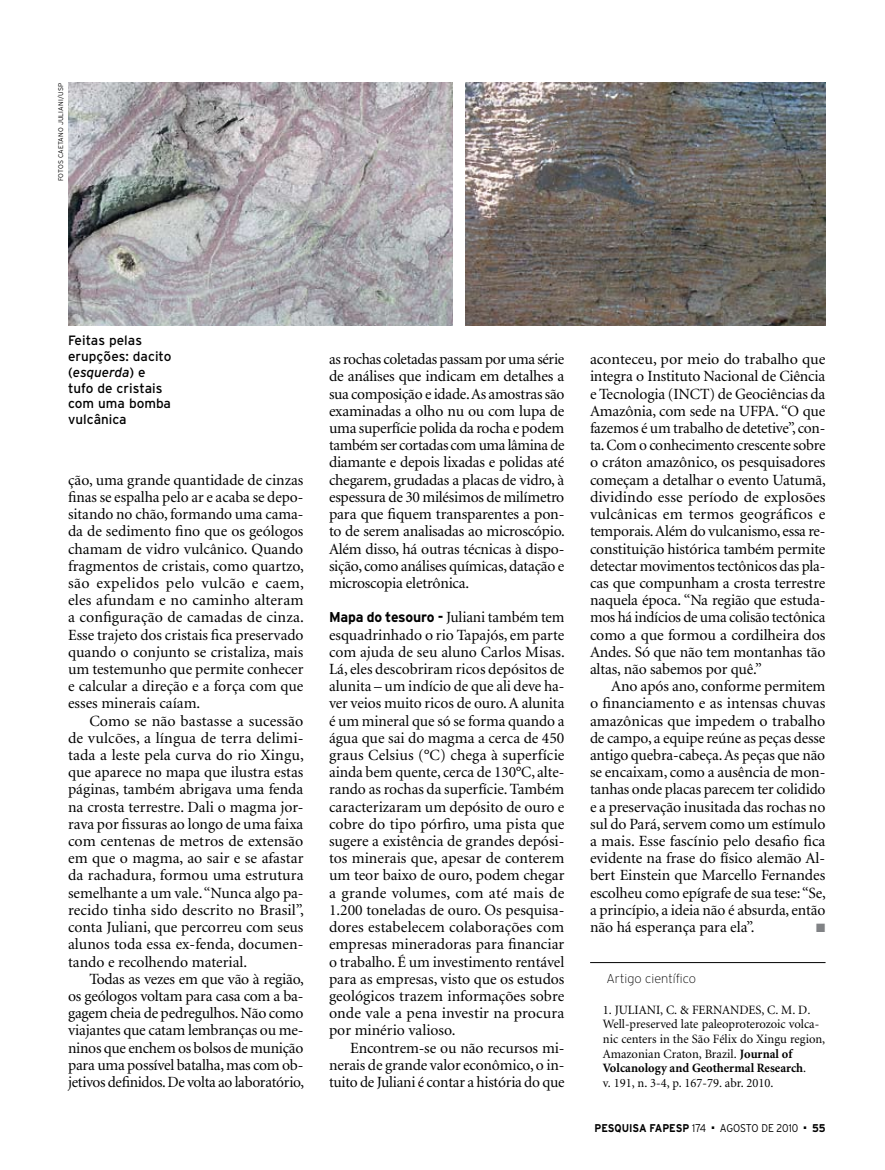
<style>
.page{position:relative;width:885px;height:1170px;background:#fff}
.page>*{position:absolute;margin:0;border:0;box-sizing:border-box;transform-origin:0 0}
.t1{font:15.6px/17.2px "Minion";letter-spacing:-.01em;color:#000;text-align:justify}
.t2{font:13.5px/15.8px "Interstate";color:#000}
.t3{font:12.75px/14.7px "Minion";color:#000}
.t4{font:200 12.75px "Interstate";color:#000}
.t5{font:12px "Zapf Dingbats";color:#808285}
.t6{font:700 11.25px "Interstate";color:#000;scale:.9 1}
.t7{font:300 11.25px "Interstate";letter-spacing:-.01em;color:#000;scale:.9 1}
.t8{font:300 6.75px "Interstate";letter-spacing:.025em;color:#000}
.s1{font-style:italic}
.s2{font-family:"Interstate";font-weight:700;font-size:14.25px}
.s3{font-weight:700}
.s4{font-weight:300}
</style>
<div class="page">
<hr style="left:590px;top:962px;width:235px;height:1px;background:#000">
<img style="left:465px;top:83px;width:360px;height:242px">
<img style="left:68px;top:83px;width:384px;height:242px">
<p class="t8" style="left:57px;top:181px;width:100px;rotate:-90deg">FOTOS CAETANO JULIANI/USP</p>
<p class="t2" style="left:68px;top:332px;width:105px">Feitas pelas erupções: dacito (<span class="s1">esquerda</span>) e tufo de cristais com uma bomba vulcânica</p>
<p class="t1" style="left:68px;top:471px;width:237px">ção, uma grande quantidade de cinzas finas se espalha pelo ar e acaba se depo&shy;sitando no chão, formando uma cama&shy;da de sedimento fino que os geólogos chamam de vidro vulcânico. Quando fragmentos de cristais, como quartzo, são expelidos pelo vulcão e caem, eles afundam e no caminho alteram a configuração de camadas de cinza.<br>Esse trajeto dos cristais fica preservado quando o conjunto se cristaliza, mais um testemunho que permite conhecer e calcular a direção e a força com que esses minerais caíam.</p>
<p class="t1" style="left:68px;top:712px;width:237px;text-indent:21px">Como se não bastasse a sucessão de vulcões, a língua de terra delimi&shy;tada a leste pela curva do rio Xingu, que aparece no mapa que ilustra estas páginas, também abrigava uma fenda na crosta terrestre. Dali o magma jor&shy;rava por fissuras ao longo de uma faixa com centenas de metros de extensão em que o magma, ao sair e se afastar da rachadura, formou uma estrutura semelhante a um vale. “Nunca algo pa&shy;recido tinha sido descrito no Brasil”, conta Juliani, que percorreu com seus alunos toda essa ex-fenda, documen&shy;tando e recolhendo material.</p>
<p class="t1" style="left:68px;top:970px;width:237px;text-indent:21px">Todas as vezes em que vão à região, os geólogos voltam para casa com a ba&shy;gagem cheia de pedregulhos. Não como viajantes que catam lembranças ou me&shy;ninos que enchem os bolsos de munição para uma possível batalha, mas com ob&shy;jetivos definidos. De volta ao laboratório,</p>
<p class="t1" style="left:329px;top:351px;width:237px">as rochas coletadas passam por uma série de análises que indicam em detalhes a sua composição e idade. As amostras são examinadas a olho nu ou com lupa de uma superfície polida da rocha e podem também ser cortadas com uma lâmina de diamante e depois lixadas e polidas até chegarem, grudadas a placas de vidro, à espessura de 30 milésimos de milímetro para que fiquem transparentes a pon&shy;to de serem analisadas ao microscópio.<br>Além disso, há outras técnicas à dispo&shy;sição, como análises químicas, datação e microscopia eletrônica.</p>
<p class="t1" style="left:329px;top:609px;width:237px"><span class="s2">Mapa do tesouro -</span> Juliani também tem esquadrinhado o rio Tapajós, em parte com ajuda de seu aluno Carlos Misas.<br>Lá, eles descobriram ricos depósitos de alunita – um indício de que ali deve ha&shy;ver veios muito ricos de ouro. A alunita é um mineral que só se forma quando a água que sai do magma a cerca de 450 graus Celsius (°C) chega à superfície ainda bem quente, cerca de 130°C, alte&shy;rando as rochas da superfície. Também caracterizaram um depósito de ouro e cobre do tipo pórfiro, uma pista que sugere a existência de grandes depósi&shy;tos minerais que, apesar de conterem um teor baixo de ouro, podem chegar a grande volumes, com até mais de 1.200 toneladas de ouro. Os pesquisa&shy;dores estabelecem colaborações com empresas mineradoras para financiar o trabalho. É um investimento rentável para as empresas, visto que os estudos geológicos trazem informações sobre onde vale a pena investir na procura por minério valioso.</p>
<p class="t1" style="left:329px;top:1039px;width:237px;text-indent:21px">Encontrem-se ou não recursos mi&shy;nerais de grande valor econômico, o in&shy;tuito de Juliani é contar a história do que</p>
<p class="t1" style="left:590px;top:351px;width:237px">aconteceu, por meio do trabalho que integra o Instituto Nacional de Ciência e Tecnologia (INCT) de Geociências da Amazônia, com sede na UFPA. “O que fazemos é um trabalho de detetive”, con&shy;ta. Com o conhecimento crescente sobre o cráton amazônico, os pesquisadores começam a detalhar o evento Uatumã, dividindo esse período de explosões vulcânicas em termos geográficos e temporais. Além do vulcanismo, essa re&shy;constituição histórica também permite detectar movimentos tectônicos das pla&shy;cas que compunham a crosta terrestre naquela época. “Na região que estuda&shy;mos há indícios de uma colisão tectônica como a que formou a cordilheira dos Andes. Só que não tem montanhas tão altas, não sabemos por quê.”</p>
<p class="t1" style="left:590px;top:678px;width:237px;text-indent:21px">Ano após ano, conforme permitem o financiamento e as intensas chuvas amazônicas que impedem o trabalho de campo, a equipe reúne as peças desse antigo quebra-cabeça. As peças que não se encaixam, como a ausência de mon&shy;tanhas onde placas parecem ter colidido e a preservação inusitada das rochas no sul do Pará, servem como um estímulo a mais. Esse fascínio pelo desafio fica evidente na frase do físico alemão Al&shy;bert Einstein que Marcello Fernandes escolheu como epígrafe de sua tese: “Se, a princípio, a ideia não é absurda, então não há esperança para ela”.</p>
<p class="t5" style="left:816px;top:922px;width:11px">■</p>
<p class="t4" style="left:606px;top:971px;width:91px">Artigo científico</p>
<p class="t3" style="left:602px;top:1002px;width:224px">1. JULIANI, C. &amp; FERNANDES, C. M. D<span class="s1">.<br></span>Well-preserved late paleoproterozoic volca&shy;nic centers in the São Félix do Xingu region, Amazonian Craton, Brazil. <span class="s3">Journal of Volcanology and Geothermal Research</span>.<br>v. 191, n. 3-4, p. 167-79. abr. 2010.</p>
<p class="t6" style="left:594px;top:1121px;width:125px">PESQUISA FAPESP <span class="s4">174</span></p>
<p class="t7" style="left:711px;top:1121px;width:97px">■ AGOSTO DE 2010</p>
<p class="t6" style="left:803px;top:1121px;width:26px">■ 55</p>
</div>
